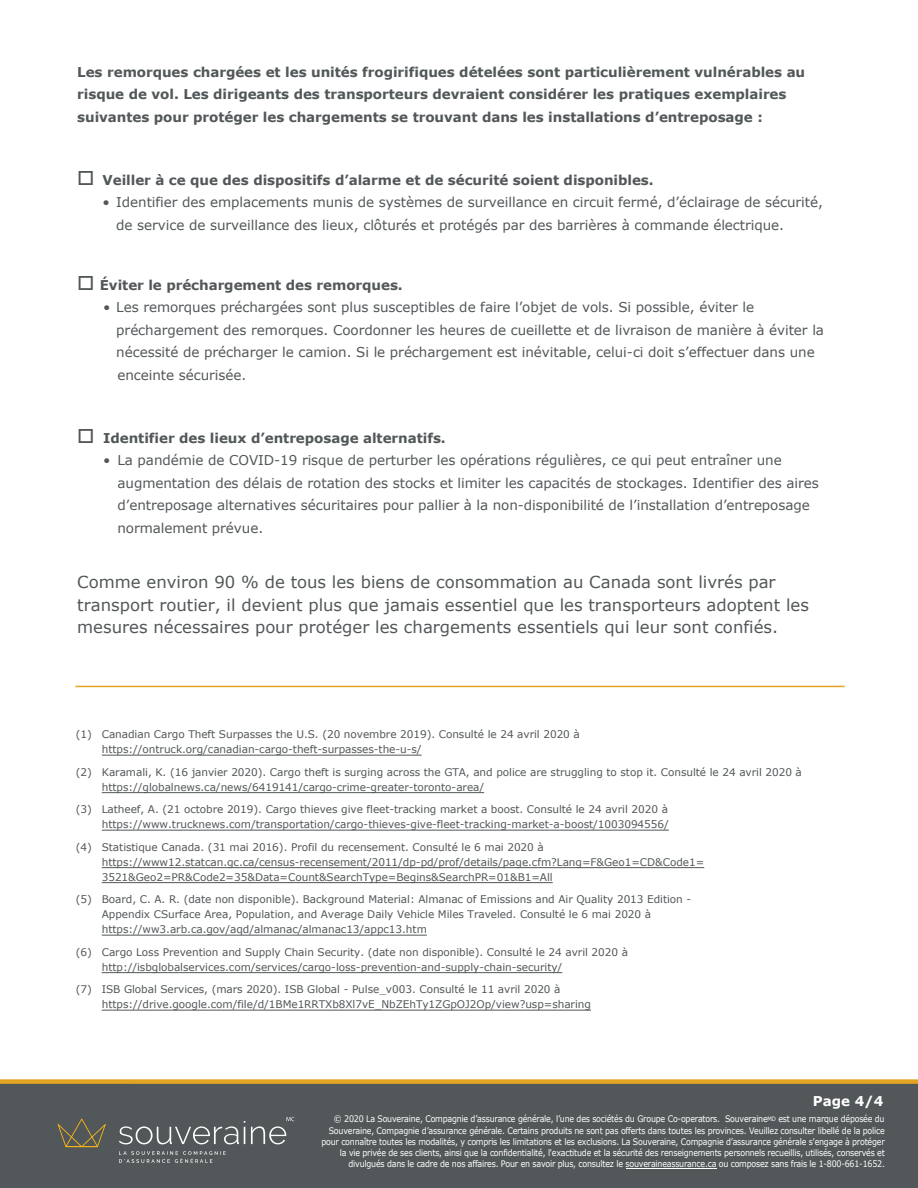
<style>
.page{position:relative;width:918px;height:1188px;background:#fff}
.page>*{position:absolute;margin:0;border:0;box-sizing:border-box;transform-origin:0 0}
.t1{font:16.5px/22.5px "Verdana";color:#525759}
.t2{font:13.5px/22.5px "Verdana";letter-spacing:-.005em;color:#525759}
.t3{font:700 13.5px/22.5px "Verdana";letter-spacing:-.005em;color:#525759}
.t4{font:700 13.5px "Verdana";color:#fff}
.t5{font:10.5px/15px "Verdana";letter-spacing:-.005em;color:#525759}
.t6{font:9px/11.2px "Verdana";letter-spacing:-.025em;color:#fff;text-align:right;scale:.88 1}
</style>
<div class="page">
<hr style="left:75px;top:686px;width:770px;height:1px;background:#e4a323">
<div style="left:0;top:1081px;width:918px;height:107px;background:#525759"></div>
<div style="left:0;top:1079px;width:918px;height:5px;background:#e4a323"></div>
<svg style="left:58px;top:1119px;width:48px;height:28px"></svg>
<svg style="left:119px;top:1151px;width:107px;height:12px"></svg>
<svg style="left:119px;top:1121px;width:126px;height:23px"></svg>
<svg style="left:251px;top:1117px;width:43px;height:27px"></svg>
<hr style="left:626px;top:1169px;width:90px;height:1px;background:#fff">
<hr style="left:102px;top:755px;width:320px;height:1px;background:#525759">
<hr style="left:102px;top:792px;width:382px;height:1px;background:#525759">
<hr style="left:102px;top:830px;width:567px;height:1px;background:#525759">
<hr style="left:102px;top:867px;width:602px;height:1px;background:#525759">
<hr style="left:102px;top:882px;width:451px;height:1px;background:#525759">
<hr style="left:102px;top:935px;width:325px;height:1px;background:#525759">
<hr style="left:102px;top:972px;width:460px;height:1px;background:#525759">
<hr style="left:102px;top:1010px;width:489px;height:1px;background:#525759">
<p class="t3" style="left:77px;top:61px;width:730px">Les remorques chargées et les unités frogirifiques dételées sont particulièrement vulnérables au risque de vol. Les dirigeants des transporteurs devraient considérer les pratiques exemplaires suivantes pour protéger les chargements se trouvant dans les installations d’entreposage :</p>
<p class="t3" style="left:77px;top:169px;width:578px">□ Veiller à ce que des dispositifs d’alarme et de sécurité soient disponibles.</p>
<p class="t2" style="left:116px;top:192px;width:708px;text-indent:-14px">• Identifier des emplacements munis de systèmes de surveillance en circuit fermé, d’éclairage de sécurité, de service de surveillance des lieux, clôturés et protégés par des barrières à commande électrique.</p>
<p class="t3" style="left:77px;top:274px;width:327px">□ Éviter le préchargement des remorques.</p>
<p class="t2" style="left:116px;top:297px;width:709px;text-indent:-13px">• Les remorques préchargées sont plus susceptibles de faire l’objet de vols. Si possible, éviter le préchargement des remorques. Coordonner les heures de cueillette et de livraison de manière à éviter la nécessité de précharger le camion. Si le préchargement est inévitable, celui-ci doit s’effectuer dans une enceinte sécurisée.</p>
<p class="t3" style="left:77px;top:427px;width:370px">□ Identifier des lieux d’entreposage alternatifs.</p>
<p class="t2" style="left:117px;top:450px;width:703px;text-indent:-14px">• La pandémie de COVID-19 risque de perturber les opérations régulières, ce qui peut entraîner une augmentation des délais de rotation des stocks et limiter les capacités de stockages. Identifier des aires d’entreposage alternatives sécuritaires pour pallier à la non-disponibilité de l’installation d’entreposage normalement prévue.</p>
<p class="t1" style="left:77px;top:571px;width:733px">Comme environ 90 % de tous les biens de consommation au Canada sont livrés par transport routier, il devient plus que jamais essentiel que les transporteurs adoptent les mesures nécessaires pour protéger les chargements essentiels qui leur sont confiés.</p>
<p class="t5" style="left:102px;top:727px;width:480px;text-indent:-26px">(1) Canadian Cargo Theft Surpasses the U.S. (20 novembre 2019). Consulté le 24 avril 2020 à https://ontruck.org/canadian-cargo-theft-surpasses-the-u-s/</p>
<p class="t5" style="left:102px;top:765px;width:702px;text-indent:-26px">(2) Karamali, K. (16 janvier 2020). Cargo theft is surging across the GTA, and police are struggling to stop it. Consulté le 24 avril 2020 à https://globalnews.ca/news/6419141/cargo-crime-greater-toronto-area/</p>
<p class="t5" style="left:76px;top:802px;width:595px;text-align:right">(3) Latheef, A. (21 octobre 2019). Cargo thieves give fleet-tracking market a boost. Consulté le 24 avril 2020 à https://www.trucknews.com/transportation/cargo-thieves-give-fleet-tracking-market-a-boost/1003094556/</p>
<p class="t5" style="left:102px;top:840px;width:604px;text-indent:-26px">(4) Statistique Canada. (31 mai 2016). Profil du recensement. Consulté le 6 mai 2020 à https://www12.statcan.gc.ca/census-recensement/2011/dp-pd/prof/details/page.cfm?Lang=F&amp;Geo1=CD&amp;Code1=<br>3521&amp;Geo2=PR&amp;Code2=35&amp;Data=Count&amp;SearchType=Begins&amp;SearchPR=01&amp;B1=All</p>
<p class="t5" style="left:102px;top:892px;width:591px;text-indent:-26px">(5) Board, C. A. R. (date non disponible). Background Material: Almanac of Emissions and Air Quality 2013 Edition -<br>Appendix CSurface Area, Population, and Average Daily Vehicle Miles Traveled. Consulté le 6 mai 2020 à https://ww3.arb.ca.gov/aqd/almanac/almanac13/appc13.htm</p>
<p class="t5" style="left:102px;top:945px;width:528px;text-indent:-26px">(6) Cargo Loss Prevention and Supply Chain Security. (date non disponible). Consulté le 24 avril 2020 à http://isbglobalservices.com/services/cargo-loss-prevention-and-supply-chain-security/</p>
<p class="t5" style="left:102px;top:982px;width:491px;text-indent:-26px">(7) ISB Global Services, (mars 2020). ISB Global - Pulse_v003. Consulté le 11 avril 2020 à https://drive.google.com/file/d/1BMe1RRTXb8Xl7vE_NbZEhTy1ZGpOJ2Op/view?usp=sharing</p>
<p class="t4" style="left:813px;top:1093px;width:72px">Page 4/4</p>
<p class="t6" style="left:322px;top:1114px;width:642px">© 2020 La Souveraine, Compagnie d’assurance générale, l’une des sociétés du Groupe Co-operators. Souveraine<sup>MD</sup> est une marque déposée du Souveraine, Compagnie d’assurance générale. Certains produits ne sont pas offerts dans toutes les provinces. Veuillez consulter libellé de la police pour connaître toutes les modalités, y compris les limitations et les exclusions. La Souveraine, Compagnie d’assurance générale s'engage à protéger la vie privée de ses clients, ainsi que la confidentialité, l'exactitude et la sécurité des renseignements personnels recueillis, utilisés, conservés et divulgués dans le cadre de nos affaires. Pour en savoir plus, consultez le souveraineassurance.ca ou composez sans frais le 1-800-661-1652.</p>
</div>
